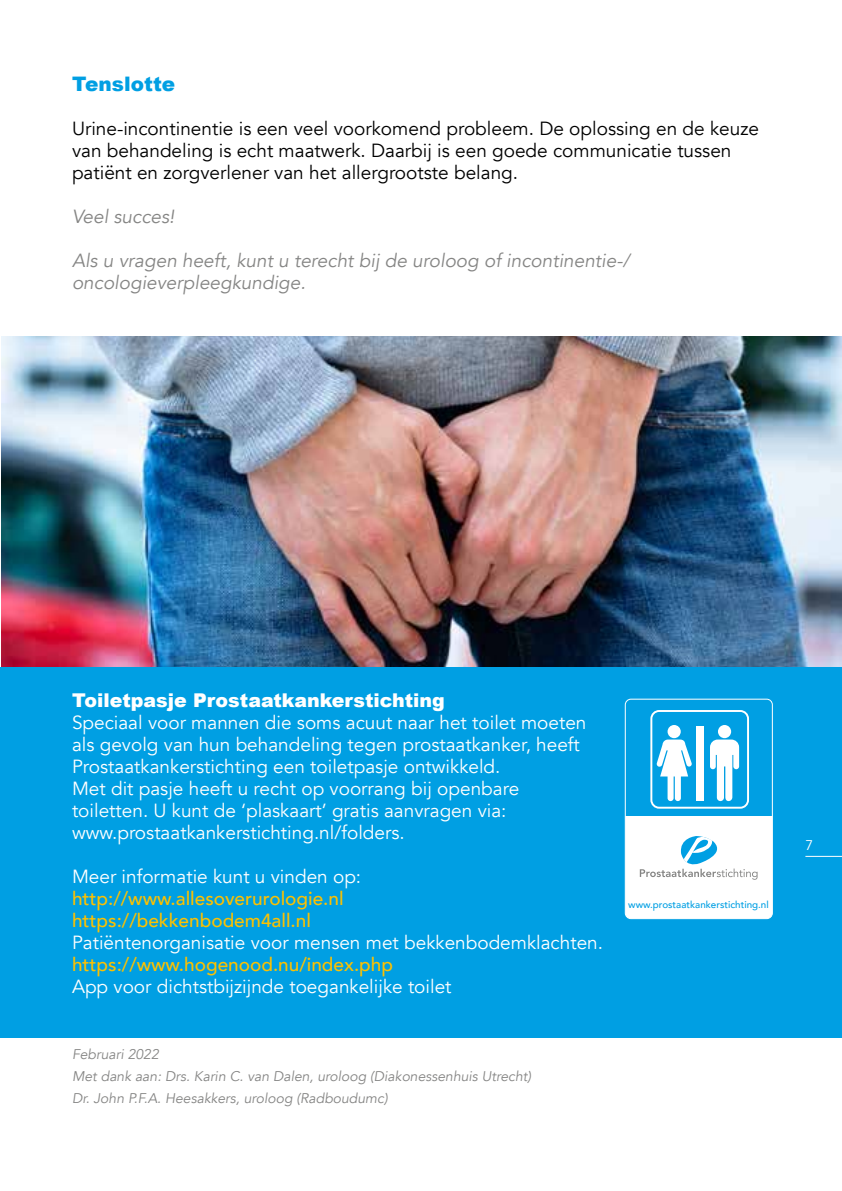
<style>
.page{position:relative;width:842px;height:1191px;background:#fff}
.page>*{position:absolute;margin:0;border:0;box-sizing:border-box;transform-origin:0 0}
.t1{font:900 20px "Arial";color:#009fe3}
.t2{font:19px/22px "Avenir";color:#fff}
.t3{font:19px/22px "Avenir";color:#000}
.t4{font:italic 19px/22px "Avenir";color:#858584}
.t5{font:500 19px/22px "Avenir";color:#fdc100}
.t6{font:900 19px "Arial";color:#fff}
.t7{font:italic 14px/22px "Avenir";color:#858584}
.t8{font:14px "Avenir";color:#fff}
.t9{font:500 9.8px "Avenir";color:#009fe3}
</style>
<div class="page">
<img style="left:1px;top:336px;width:841px;height:331px">
<div style="left:1px;top:667px;width:841px;height:370px;background:#009fe3"></div>
<hr style="left:805px;top:856px;width:37px;height:1px;background:#fff">
<div style="left:625px;top:816px;width:147px;height:102px;background:#fff"></div>
<svg style="left:640px;top:836px;width:117px;height:43px"></svg>
<div style="left:650px;top:710px;width:99px;height:98px;border:2px solid #fff;border-radius:8px"></div>
<svg style="left:656px;top:725px;width:36px;height:76px"></svg>
<div style="left:696px;top:726px;width:8px;height:74px;background:#fff"></div>
<svg style="left:710px;top:725px;width:29px;height:76px"></svg>
<div style="left:625px;top:698px;width:148px;height:221px;border:1px solid #fff;border-radius:6px"></div>
<p class="t1" style="left:72px;top:69px;width:105px">Tenslotte</p>
<p class="t3" style="left:72px;top:118px;width:688px">Urine-incontinentie is een veel voorkomend probleem. De oplossing en de keuze van behandeling is echt maatwerk. Daarbij is een goede communicatie tussen patiënt en zorgverlener van het allergrootste belang.</p>
<p class="t4" style="left:72px;top:206px;width:104px">Veel succes!</p>
<p class="t4" style="left:72px;top:250px;width:559px">Als u vragen heeft, kunt u terecht bij de uroloog of incontinentie-/ oncologieverpleegkundige.</p>
<p class="t6" style="left:72px;top:686px;width:374px">Toiletpasje Prostaatkankerstichting</p>
<p class="t2" style="left:72px;top:712px;width:516px">Speciaal voor mannen die soms acuut naar het toilet moeten als gevolg van hun behandeling tegen prostaatkanker, heeft Prostaatkankerstichting een toiletpasje ontwikkeld.<br>Met dit pasje heeft u recht op voorrang bij openbare toiletten. U kunt de ‘plaskaart’ gratis aanvragen via: www.prostaatkankerstichting.nl/folders.</p>
<p class="t2" style="left:72px;top:866px;width:291px">Meer informatie kunt u vinden op:</p>
<p class="t5" style="left:72px;top:886px;width:273px">http://www.allesoverurologie.nl https://bekkenbodem4all.nl</p>
<p class="t2" style="left:72px;top:932px;width:533px">Patiëntenorganisatie voor mensen met bekkenbodemklachten.</p>
<p class="t5" style="left:72px;top:952px;width:323px">https://www.hogenood.nu/index.php</p>
<p class="t2" style="left:72px;top:976px;width:381px">App voor dichtstbijzijnde toegankelijke toilet</p>
<p class="t7" style="left:72px;top:1043px;width:461px">Februari 2022<br>Met dank aan: Drs. Karin C. van Dalen, uroloog (Diakonessenhuis Utrecht)<br>Dr. John P.F.A. Heesakkers, uroloog (Radboudumc)</p>
<p class="t9" style="left:628px;top:896px;width:142px">www.prostaatkankerstichting.nl</p>
<p class="t8" style="left:805px;top:836px;width:9px">7</p>
</div>
